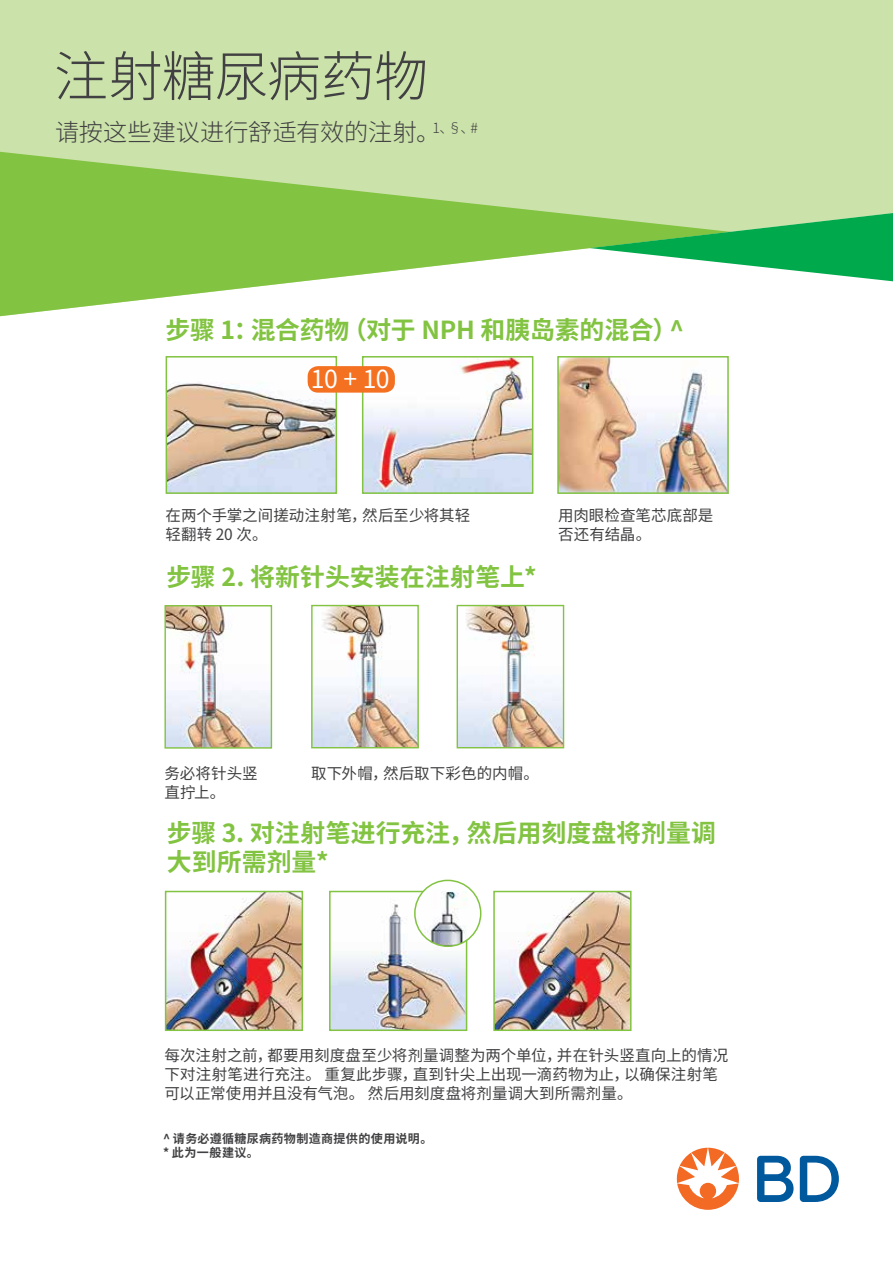
<style>
.page{position:relative;width:893px;height:1263px;background:#fff}
.page>*{position:absolute;margin:0;border:0;box-sizing:border-box;transform-origin:0 0}
.t1{font:300 54px "Noto Sans CJ Ksc";letter-spacing:-.015em;color:#414042}
.t2{font:700 24.9px/29.8px "Noto Sans CJ Ksc";color:#82c341}
.t3{font:24.9px "Noto Sans CJ Ksc";color:#fff}
.t4{font:300 24.15px "Noto Sans CJ Ksc";color:#414042}
.t5{font:15.45px/18.6px "Noto Sans CJ Ksc";letter-spacing:.005em;color:#414042}
.t6{font:700 12px/14.5px "Noto Sans CJ Ksc";letter-spacing:.025em;color:#414042}
</style>
<div class="page">
<svg style="left:757px;top:1156px;width:82px;height:46px"></svg>
<svg style="left:677px;top:1148px;width:62px;height:62px"></svg>
<div style="left:0;top:0;width:893px;height:282px;background:#cbe3aa"></div>
<svg style="left:0;top:152px;width:731px;height:164px;fill:#82c341"></svg>
<svg style="left:590px;top:213px;width:303px;height:68px"></svg>
<img style="left:169px;top:366px;width:165px;height:125px">
<div style="left:166px;top:356px;width:171px;height:138px;border:2px solid #82c341"></div>
<img style="left:365px;top:359px;width:165px;height:132px">
<div style="left:362px;top:356px;width:171px;height:138px;border:2px solid #82c341"></div>
<img style="left:560px;top:359px;width:166px;height:132px">
<div style="left:557px;top:356px;width:172px;height:138px;border:2px solid #82c341"></div>
<div style="left:308px;top:366px;width:87px;height:27px;background:#f37121;border-radius:11px"></div>
<img style="left:313px;top:607px;width:104px;height:139px">
<div style="left:311px;top:605px;width:108px;height:143px;border:1px solid #82c341"></div>
<img style="left:166px;top:607px;width:104px;height:140px">
<div style="left:164px;top:605px;width:108px;height:144px;border:1px solid #82c341"></div>
<img style="left:459px;top:607px;width:103px;height:139px">
<div style="left:457px;top:605px;width:107px;height:143px;border:1px solid #82c341"></div>
<img style="left:496px;top:894px;width:133px;height:134px">
<div style="left:493px;top:891px;width:139px;height:140px;border:2px solid #82c341"></div>
<img style="left:168px;top:894px;width:132px;height:134px">
<div style="left:165px;top:891px;width:138px;height:140px;border:2px solid #82c341"></div>
<img style="left:332px;top:894px;width:132px;height:134px">
<div style="left:329px;top:891px;width:138px;height:140px;border:2px solid #82c341"></div>
<img style="left:415px;top:880px;width:66px;height:66px;border-radius:33px">
<div style="left:414px;top:880px;width:67px;height:67px;border:2px solid #82c341;border-radius:50%"></div>
<h1 class="t1" style="left:54px;top:46px;width:376px">注射糖尿病药物</h1>
<h3 class="t4" style="left:55px;top:118px;width:424px">请按这些建议进行舒适有效的注射。<sup>1、§、#</sup></h3>
<h2 class="t2" style="left:166px;top:315px;width:520px">步骤 1：混合药物（对于 NPH 和胰岛素的混合）^</h2>
<h2 class="t3" style="left:311px;top:365px;width:80px">10 + 10</h2>
<p class="t5" style="left:165px;top:506px;width:306px">在两个手掌之间搓动注射笔，然后至少将其轻轻翻转 20 次。</p>
<p class="t5" style="left:558px;top:506px;width:157px">用肉眼检查笔芯底部是否还有结晶。</p>
<h2 class="t2" style="left:166px;top:563px;width:372px">步骤 2. 将新针头安装在注射笔上*</h2>
<p class="t5" style="left:164px;top:764px;width:95px">务必将针头竖直拧上。</p>
<p class="t5" style="left:311px;top:764px;width:229px">取下外帽，然后取下彩色的内帽。</p>
<h2 class="t2" style="left:167px;top:818px;width:551px">步骤 3. 对注射笔进行充注，然后用刻度盘将剂量调大到所需剂量*</h2>
<p class="t5" style="left:164px;top:1047px;width:565px">每次注射之前，都要用刻度盘至少将剂量调整为两个单位，并在针头竖直向上的情况下对注射笔进行充注。 重复此步骤，直到针尖上出现一滴药物为止，以确保注射笔可以正常使用并且没有气泡。 然后用刻度盘将剂量调大到所需剂量。</p>
<p class="t6" style="left:163px;top:1131px;width:271px">^ 请务必遵循糖尿病药物制造商提供的使用说明。* 此为一般建议。</p>
</div>
